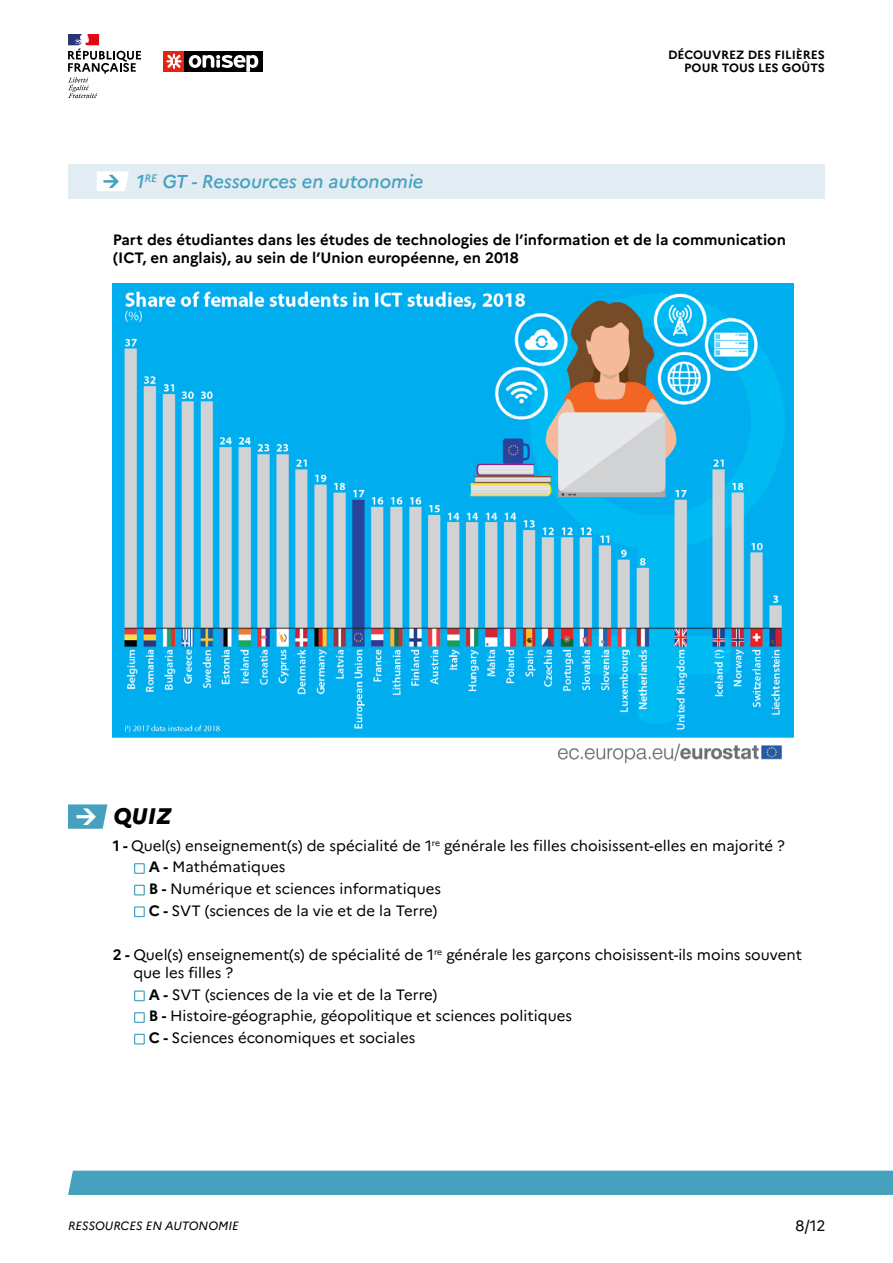
<style>
.page{position:relative;width:893px;height:1263px;background:#fff}
.page>*{position:absolute;margin:0;border:0;box-sizing:border-box;transform-origin:0 0}
.t1{font:italic 800 22.5px "Marianne";color:#000}
.t2{font:italic 500 18.6px "Marianne";color:#46a1bf}
.t3{font:15px/21.6px "Marianne";color:#000}
.t4{font:700 15px/18px "Marianne";color:#000}
.t5{font:700 12px/13.5px "Marianne";color:#000;text-align:right}
.t6{font:italic 12px "Marianne";color:#000}
.s1{font-weight:700}
</style>
<div class="page">
<div style="left:68px;top:1170px;width:825px;height:25px;background:#46a1bf"></div>
<div style="left:184px;top:51px;width:79px;height:21px;background:#000"></div>
<svg style="left:189px;top:55px;width:69px;height:17px"></svg>
<div style="left:163px;top:51px;width:21px;height:21px;background:#e42313"></div>
<svg style="left:166px;top:54px;width:16px;height:15px"></svg>
<svg style="left:68px;top:34px;width:73px;height:64px"></svg>
<div style="left:68px;top:165px;width:757px;height:34px;background:#e2ecf3"></div>
<img style="left:113px;top:284px;width:680px;height:480px">
<svg style="left:134px;top:863px;width:11px;height:11px"></svg>
<svg style="left:134px;top:885px;width:11px;height:10px"></svg>
<svg style="left:134px;top:906px;width:11px;height:11px"></svg>
<svg style="left:134px;top:990px;width:11px;height:11px"></svg>
<svg style="left:134px;top:1012px;width:11px;height:11px"></svg>
<svg style="left:134px;top:1034px;width:11px;height:10px"></svg>
<svg style="left:97px;top:171px;width:32px;height:20px"></svg>
<svg style="left:68px;top:804px;width:39px;height:25px"></svg>
<p class="t2" style="left:136px;top:170px;width:289px">1<sup>RE</sup> GT - Ressources en autonomie</p>
<p class="t5" style="left:668px;top:48px;width:158px">DÉCOUVREZ DES FILIÈRES<br>POUR TOUS LES GOÛTS</p>
<p class="t4" style="left:113px;top:231px;width:675px">Part des étudiantes dans les études de technologies de l’information et de la communication (ICT, en anglais), au sein de l’Union européenne, en 2018</p>
<h1 class="t1" style="left:114px;top:802px;width:60px">QUIZ</h1>
<p class="t3" style="left:149px;top:834px;width:637px;text-indent:-36px"><span class="s1">1 -</span> Quel(s) enseignement(s) de spécialité de 1<sup>re</sup> générale les filles choisissent-elles en majorité ?<br><span class="s1">A -</span> Mathématiques<br><span class="s1">B -</span> Numérique et sciences informatiques<br><span class="s1">C -</span> SVT (sciences de la vie et de la Terre)</p>
<p class="t3" style="left:133px;top:946px;width:670px;line-height:18px;text-indent:-21px"><span class="s1">2 -</span> Quel(s) enseignement(s) de spécialité de 1<sup>re</sup> générale les garçons choisissent-ils moins souvent que les filles ?</p>
<p class="t3" style="left:149px;top:983px;width:425px"><span class="s1">A -</span> SVT (sciences de la vie et de la Terre)<br><span class="s1">B -</span> Histoire-géographie, géopolitique et sciences politiques<br><span class="s1">C -</span> Sciences économiques et sociales</p>
<p class="t6" style="left:68px;top:1218px;width:172px">RESSOURCES EN AUTONOMIE</p>
<p class="t3" style="left:795px;top:1215px;width:32px">8/12</p>
</div>
